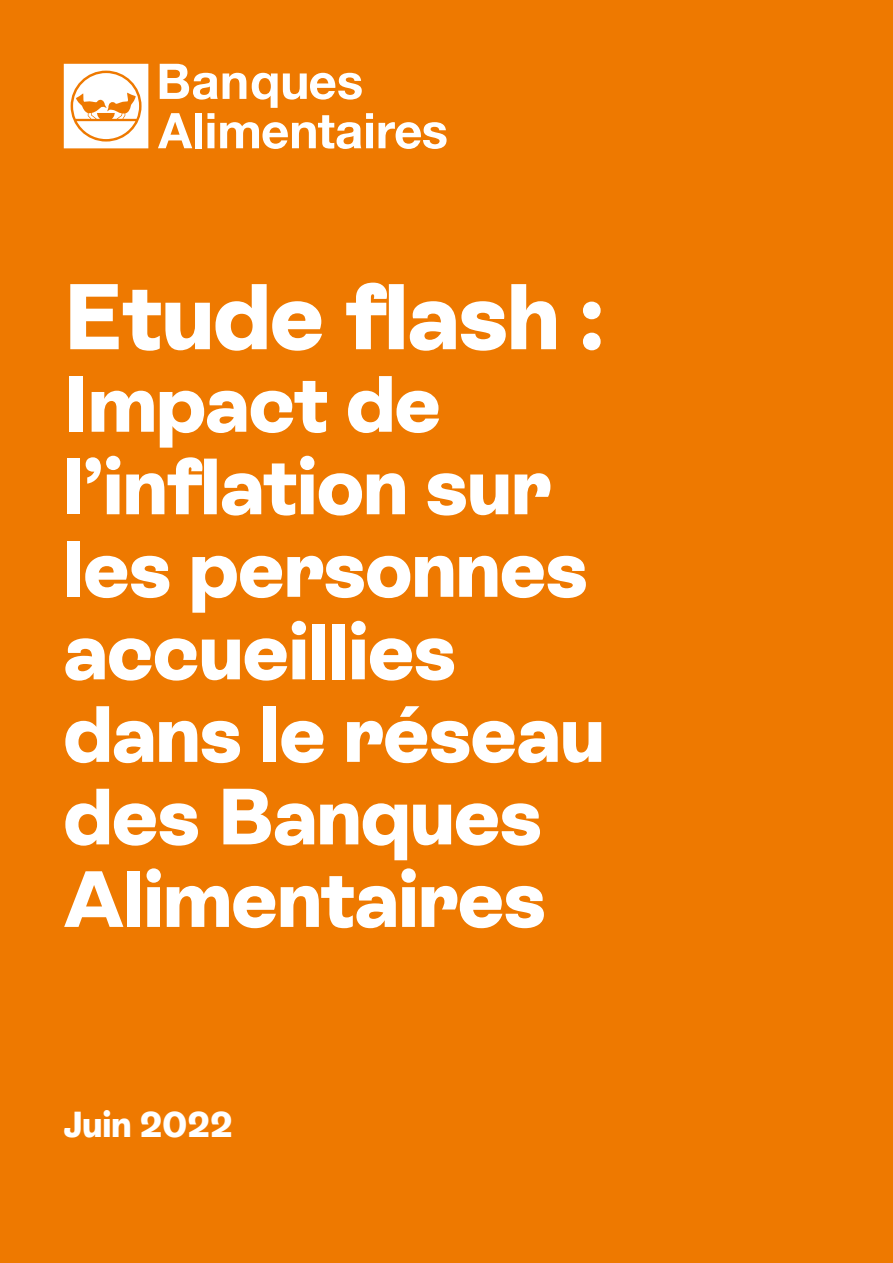
<style>
.page{position:relative;width:893px;height:1263px;background:#ee7900}
.page>*{position:absolute;margin:0;border:0;box-sizing:border-box;transform-origin:0 0}
.t1{font:800 93px "ES Rebond Grotesque";color:#fff}
.t2{font:800 79.5px/82.5px "ES Rebond Grotesque";color:#fff}
.t3{font:800 36px "ES Rebond Grotesque";color:#fff}
</style>
<div class="page">
<svg style="left:158px;top:64px;width:215px;height:85px"></svg>
<svg style="left:379px;top:122px;width:67px;height:27px"></svg>
<svg style="left:64px;top:64px;width:84px;height:84px;background:#fbe6cf"></svg>
<p class="t1" style="left:64px;top:252px;width:541px">Etude flash :</p>
<p class="t2" style="left:64px;top:358px;width:542px">Impact de l’inflation sur les personnes accueillies dans le réseau des Banques<br>Alimentaires</p>
<p class="t3" style="left:64px;top:1099px;width:170px">Juin 2022</p>
</div>
